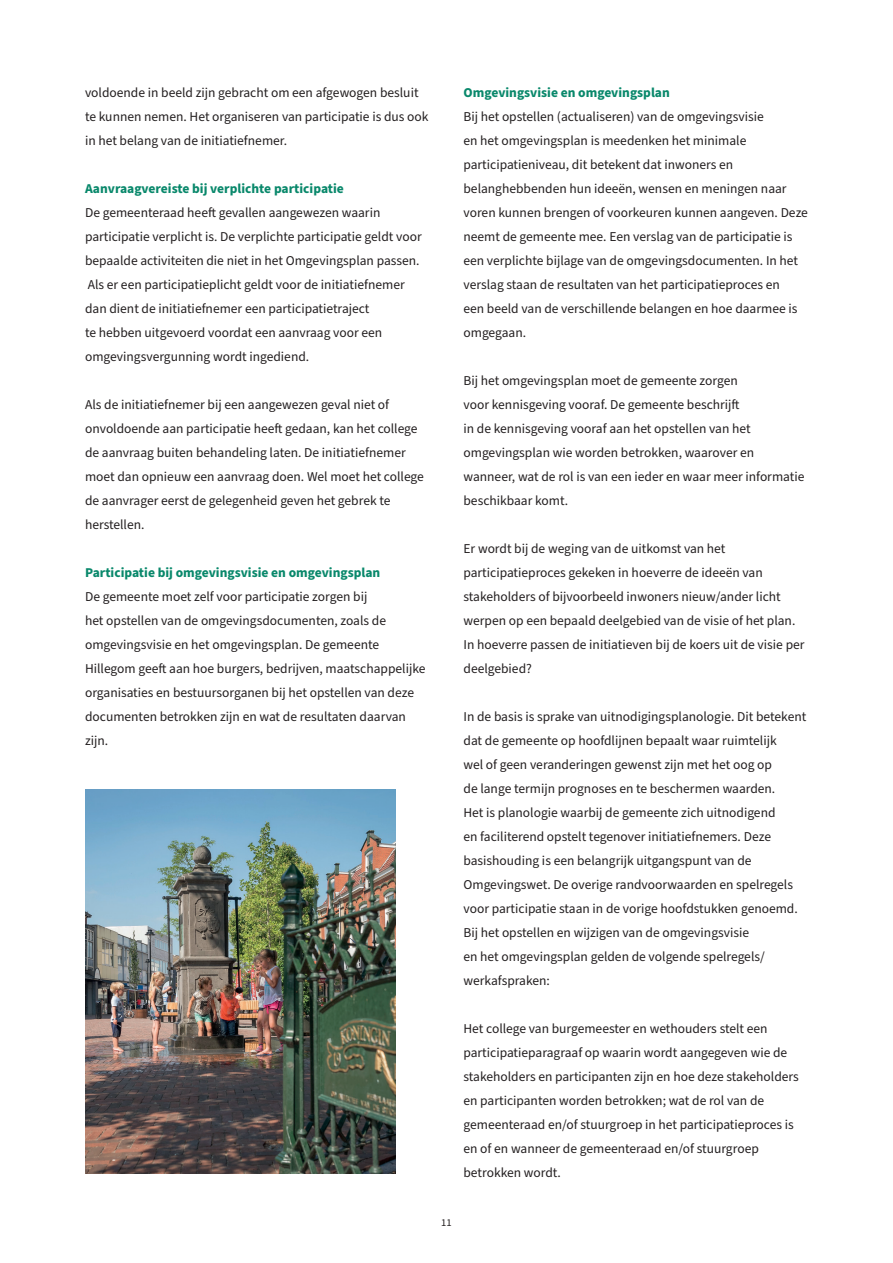
<style>
.page{position:relative;width:893px;height:1263px;background:#fff}
.page>*{position:absolute;margin:0;border:0;box-sizing:border-box;transform-origin:0 0}
.t1{font:13.5px/24px "Source Sans Pro";color:#231f20}
.t2{font:700 13.5px "Source Sans Pro";color:#09886b}
.t3{font:10.5px "Source Sans Pro";color:#231f20}
</style>
<div class="page">
<img style="left:85px;top:789px;width:310px;height:385px">
<p class="t1" style="left:85px;top:81px;width:345px">voldoende in beeld zijn gebracht om een afgewogen besluit te kunnen nemen. Het organiseren van participatie is dus ook in het belang van de initiatiefnemer.</p>
<p class="t2" style="left:85px;top:179px;width:260px">Aanvraagvereiste bij verplichte participatie</p>
<p class="t1" style="left:85px;top:201px;width:338px">De gemeenteraad heeft gevallen aangewezen waarin participatie verplicht is. De verplichte participatie geldt voor bepaalde activiteiten die niet in het Omgevingsplan passen.<br>Als er een participatieplicht geldt voor de initiatiefnemer dan dient de initiatiefnemer een participatietraject<br>te hebben uitgevoerd voordat een aanvraag voor een omgevingsvergunning wordt ingediend.</p>
<p class="t1" style="left:85px;top:393px;width:340px">Als de initiatiefnemer bij een aangewezen geval niet of onvoldoende aan participatie heeft gedaan, kan het college de aanvraag buiten behandeling laten. De initiatiefnemer moet dan opnieuw een aanvraag doen. Wel moet het college de aanvrager eerst de gelegenheid geven het gebrek te herstellen.</p>
<p class="t2" style="left:85px;top:563px;width:297px">Participatie bij omgevingsvisie en omgevingsplan</p>
<p class="t1" style="left:85px;top:585px;width:342px">De gemeente moet zelf voor participatie zorgen bij<br>het opstellen van de omgevingsdocumenten, zoals de omgevingsvisie en het omgevingsplan. De gemeente Hillegom geeft aan hoe burgers, bedrijven, maatschappelijke organisaties en bestuursorganen bij het opstellen van deze documenten betrokken zijn en wat de resultaten daarvan zijn.</p>
<p class="t2" style="left:463px;top:83px;width:208px">Omgevingsvisie en omgevingsplan</p>
<p class="t1" style="left:463px;top:105px;width:346px">Bij het opstellen (actualiseren) van de omgevingsvisie<br>en het omgevingsplan is meedenken het minimale participatieniveau, dit betekent dat inwoners en belanghebbenden hun ideeën, wensen en meningen naar voren kunnen brengen of voorkeuren kunnen aangeven. Deze neemt de gemeente mee. Een verslag van de participatie is een verplichte bijlage van de omgevingsdocumenten. In het verslag staan de resultaten van het participatieproces en<br>een beeld van de verschillende belangen en hoe daarmee is omgegaan.</p>
<p class="t1" style="left:463px;top:369px;width:342px">Bij het omgevingsplan moet de gemeente zorgen<br>voor kennisgeving vooraf. De gemeente beschrijft<br>in de kennisgeving vooraf aan het opstellen van het omgevingsplan wie worden betrokken, waarover en wanneer, wat de rol is van een ieder en waar meer informatie beschikbaar komt.</p>
<p class="t1" style="left:463px;top:537px;width:343px">Er wordt bij de weging van de uitkomst van het participatieproces gekeken in hoeverre de ideeën van stakeholders of bijvoorbeeld inwoners nieuw/ander licht werpen op een bepaald deelgebied van de visie of het plan.<br>In hoeverre passen de initiatieven bij de koers uit de visie per deelgebied?</p>
<p class="t1" style="left:463px;top:705px;width:344px">In de basis is sprake van uitnodigingsplanologie. Dit betekent dat de gemeente op hoofdlijnen bepaalt waar ruimtelijk<br>wel of geen veranderingen gewenst zijn met het oog op<br>de lange termijn prognoses en te beschermen waarden.<br>Het is planologie waarbij de gemeente zich uitnodigend<br>en faciliterend opstelt tegenover initiatiefnemers. Deze basishouding is een belangrijk uitgangspunt van de Omgevingswet. De overige randvoorwaarden en spelregels voor participatie staan in de vorige hoofdstukken genoemd.<br>Bij het opstellen en wijzigen van de omgevingsvisie<br>en het omgevingsplan gelden de volgende spelregels/ werkafspraken:</p>
<p class="t1" style="left:463px;top:1017px;width:337px">Het college van burgemeester en wethouders stelt een participatieparagraaf op waarin wordt aangegeven wie de stakeholders en participanten zijn en hoe deze stakeholders en participanten worden betrokken; wat de rol van de gemeenteraad en/of stuurgroep in het participatieproces is en of en wanneer de gemeenteraad en/of stuurgroep betrokken wordt.</p>
<p class="t3" style="left:441px;top:1215px;width:12px">11</p>
</div>
